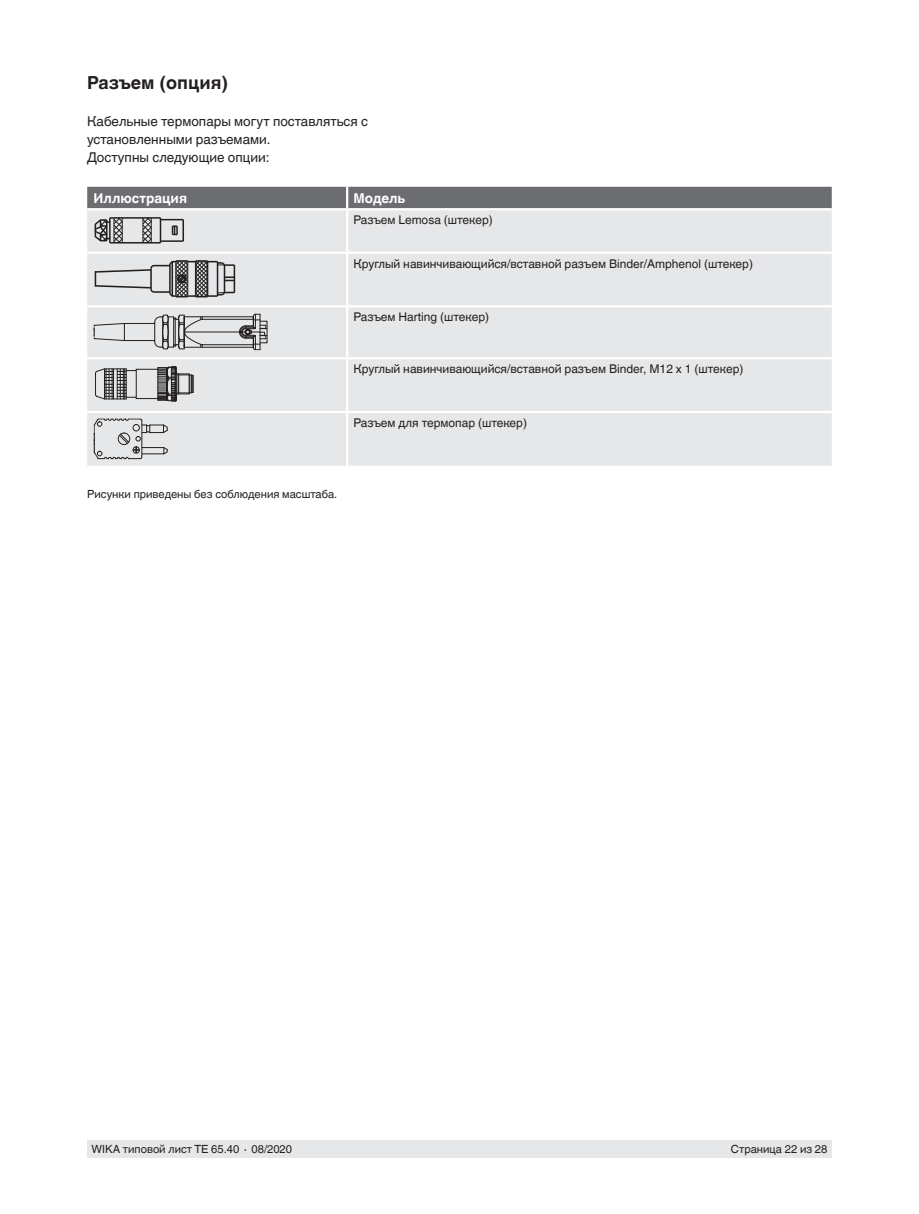
<style>
.page{position:relative;width:919px;height:1214px;background:#fff}
.page>*{position:absolute;margin:0;border:0;box-sizing:border-box;transform-origin:0 0}
.t1{font:700 18px "Helvetica World";color:#231f20}
.t2{font:13.5px/18px "Helvetica World";color:#231f20}
.t3{font:700 13.5px "Helvetica World";color:#fff}
.t4{font:12px "Helvetica World";color:#231f20}
.t5{font:11.25px "Helvetica World";color:#231f20}
.t6{font:10.65px "DIN Cond";color:#231f20}
.t7{font:10.05px "DIN Cond";color:#231f20}
</style>
<div class="page">
<div style="left:87px;top:1140px;width:744px;height:17px;background:#e6e7e9"></div>
<div style="left:87px;top:187px;width:744px;height:21px;background:#6c6d70"></div>
<div style="left:87px;top:210px;width:744px;height:255px;background:#e6e7e9"></div>
<hr style="left:346px;top:187px;width:2px;height:21px;background:#fff">
<hr style="left:87px;top:252px;width:260px;height:2px;background:#fff">
<hr style="left:347px;top:252px;width:484px;height:2px;background:#fff">
<hr style="left:347px;top:305px;width:484px;height:2px;background:#fff">
<hr style="left:347px;top:357px;width:484px;height:2px;background:#fff">
<hr style="left:347px;top:411px;width:484px;height:2px;background:#fff">
<hr style="left:87px;top:411px;width:260px;height:2px;background:#fff">
<hr style="left:346px;top:210px;width:2px;height:42px;background:#fff">
<hr style="left:346px;top:254px;width:2px;height:51px;background:#fff">
<hr style="left:87px;top:305px;width:260px;height:2px;background:#fff">
<hr style="left:346px;top:307px;width:2px;height:50px;background:#fff">
<hr style="left:87px;top:357px;width:260px;height:2px;background:#fff">
<hr style="left:346px;top:359px;width:2px;height:52px;background:#fff">
<hr style="left:346px;top:413px;width:2px;height:52px;background:#fff">
<svg style="left:142px;top:219px;width:10px;height:25px"></svg>
<hr style="left:110px;top:217px;width:50px;height:2px;background:#231f20">
<hr style="left:110px;top:242px;width:50px;height:1px;background:#231f20">
<svg style="left:94px;top:217px;width:29px;height:27px"></svg>
<hr style="left:182px;top:220px;width:2px;height:21px;background:#231f20">
<svg style="left:160px;top:218px;width:23px;height:25px"></svg>
<svg style="left:94px;top:260px;width:142px;height:38px;background:#b4b3b5"></svg>
<hr style="left:185px;top:347px;width:68px;height:1px;background:#231f20">
<hr style="left:202px;top:344px;width:51px;height:1px;background:#231f20">
<hr style="left:185px;top:331px;width:55px;height:1px;background:#231f20">
<hr style="left:202px;top:319px;width:51px;height:1px;background:#231f20">
<hr style="left:185px;top:316px;width:68px;height:1px;background:#231f20">
<svg style="left:239px;top:313px;width:29px;height:37px"></svg>
<svg style="left:94px;top:313px;width:109px;height:37px;background:#c7c8c9"></svg>
<svg style="left:95px;top:366px;width:99px;height:36px;background:#a3a2a4"></svg>
<svg style="left:94px;top:418px;width:74px;height:42px;background:#c8c8ca"></svg>
<h1 class="t1" style="left:87px;top:73px;width:142px">Разъем (опция)</h1>
<p class="t2" style="left:87px;top:112px;width:282px">Кабельные термопары могут поставляться с установленными разъемами.<br>Доступны следующие опции:</p>
<p class="t3" style="left:94px;top:190px;width:95px">Иллюстрация</p>
<p class="t3" style="left:353px;top:190px;width:53px">Модель</p>
<p class="t4" style="left:353px;top:213px;width:141px">Разъем Lemosa (штекер)</p>
<p class="t4" style="left:353px;top:256px;width:401px">Круглый навинчивающийся/вставной разъем Binder/Amphenol (штекер)</p>
<p class="t4" style="left:353px;top:310px;width:137px">Разъем Harting (штекер)</p>
<p class="t4" style="left:353px;top:362px;width:391px">Круглый навинчивающийся/вставной разъем Binder, M12 x 1 (штекер)</p>
<p class="t4" style="left:353px;top:416px;width:175px">Разъем для термопар (штекер)</p>
<p class="t7" style="left:206px;top:483px;width:5px">2</p>
<p class="t7" style="left:160px;top:483px;width:5px">1</p>
<p class="t5" style="left:87px;top:488px;width:251px">Рисунки приведены без соблюдения масштаба.</p>
<p class="t6" style="left:108px;top:497px;width:5px">1</p>
<p class="t5" style="left:91px;top:1142px;width:202px">WIKA типовой лист TE 65.40 ∙ 08/2020</p>
<p class="t5" style="left:730px;top:1142px;width:98px">Страница 22 из 28</p>
</div>
